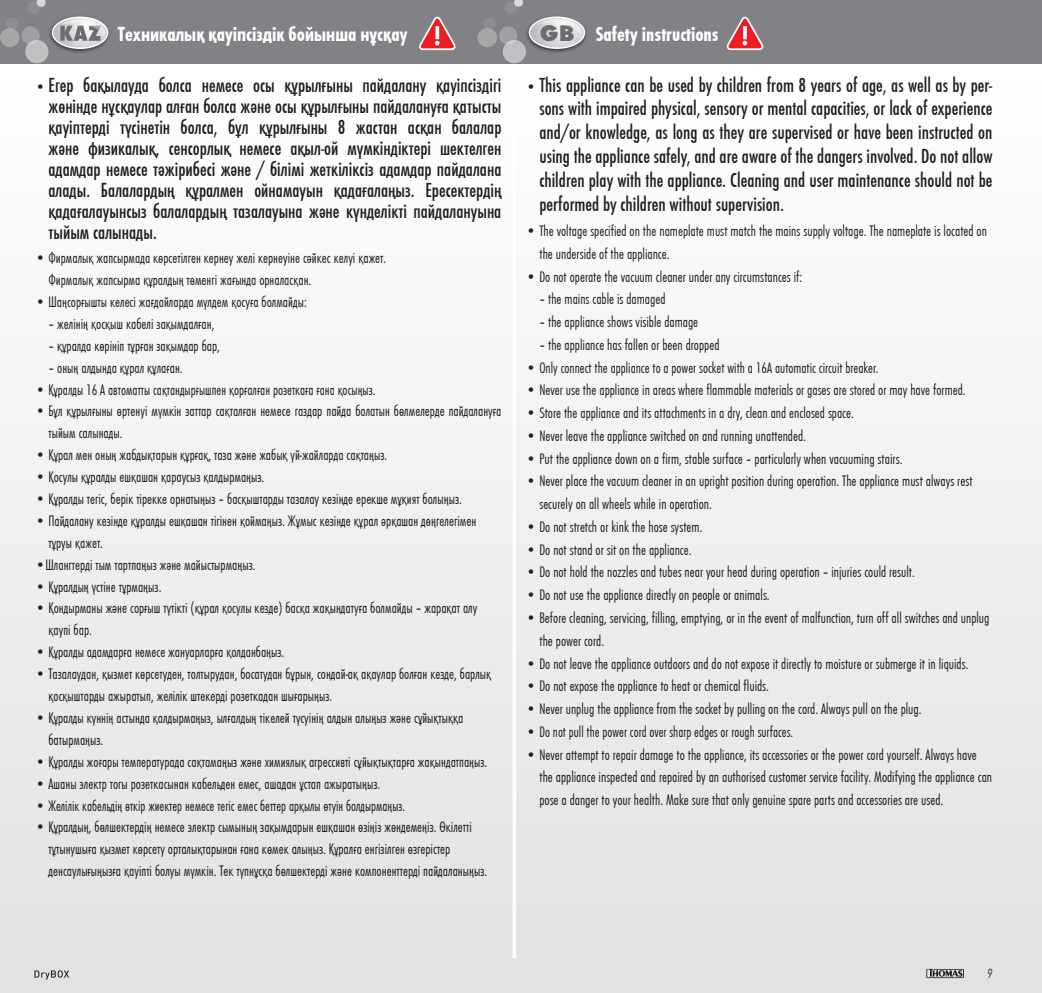
<style>
.page{position:relative;width:1042px;height:993px;background:#fff}
.page>*{position:absolute;margin:0;border:0;box-sizing:border-box;transform-origin:0 0}
.t1{font:800 23.45px "Function";color:#6c6d70}
.t2{font:500 21px/21px "Futura Con";color:#231f20;text-align:justify}
.t3{font:700 21px "Futura Con";color:#fff}
.t4{font:300 15.75px/21.9px "Futura Con";color:#231f20}
.t5{font:italic 500 14px "Futura Con";color:#57585a}
.s1{font-weight:300;font-size:15.75px}
</style>
<div class="page">
<div style="left:0;top:74px;width:1042px;height:918px;background:linear-gradient(to bottom,#fefefe,#e0e1e3)"></div>
<div style="left:0;top:0;width:1042px;height:63px;background:#808285"></div>
<hr style="left:512px;top:74px;width:4px;height:883px;background:#fff">
<svg style="left:34px;top:970px;width:35px;height:9px"></svg>
<div style="left:525px;top:15px;width:63px;height:39px;background:#231f20;opacity:.75"></div>
<div style="left:529px;top:16px;width:56px;height:33px;border:1px solid #fff;border-radius:50%"></div>
<svg style="left:529px;top:17px;width:55px;height:31px;background:#cccdcf"></svg>
<svg style="left:37px;top:0;width:9px;height:7px"></svg>
<svg style="left:514px;top:0;width:9px;height:7px"></svg>
<div style="left:0;top:28px;width:20px;height:19px;background:#a5a7a9;border-radius:50%"></div>
<div style="left:477px;top:28px;width:20px;height:19px;background:#a5a7a9;border-radius:50%"></div>
<div style="left:6px;top:17px;width:12px;height:13px;background:#8c8e90;border-radius:50%"></div>
<div style="left:483px;top:17px;width:13px;height:13px;background:#8c8e90;border-radius:50%"></div>
<svg style="left:27px;top:1px;width:13px;height:13px"></svg>
<div style="left:504px;top:1px;width:13px;height:13px;background:#8c8e90;border-radius:50%"></div>
<div style="left:22px;top:26px;width:18px;height:18px;background:#9fa0a3;border-radius:50%"></div>
<div style="left:499px;top:26px;width:18px;height:18px;background:#9fa0a3;border-radius:50%"></div>
<div style="left:25px;top:40px;width:23px;height:23px;background:#bfc0c1;border-radius:50%"></div>
<div style="left:503px;top:40px;width:23px;height:23px;background:#bfc0c1;border-radius:50%"></div>
<svg style="left:726px;top:16px;width:37px;height:35px"></svg>
<div style="left:48px;top:15px;width:63px;height:39px;background:#231f20;opacity:.75"></div>
<div style="left:52px;top:17px;width:56px;height:32px;border:1px solid #fff;border-radius:50%"></div>
<svg style="left:53px;top:17px;width:55px;height:31px"></svg>
<svg style="left:419px;top:16px;width:36px;height:35px"></svg>
<svg style="left:926px;top:968px;width:38px;height:9px"></svg>
<h2 class="t3" style="left:118px;top:19px;width:291px">Техникалық қауіпсіздік бойынша нұсқау</h2>
<p class="t2" style="left:48px;top:73px;width:454px;text-indent:-13px"><span class="s1">•</span> Егер бақылауда болса немесе осы құрылғыны пайдалану қауіпсіздігі жөнінде нұсқаулар алған болса және осы құрылғыны пайдалануға қатысты қауіптерді түсінетін болса, бұл құрылғыны 8 жастан асқан балалар және физикалық, сенсорлық немесе ақыл-ой мүмкіндіктері шектелген адамдар немесе тәжірибесі және / білімі жеткіліксіз адамдар пайдалана алады. Балалардың құралмен ойнамауын қадағалаңыз. Ересектердің қадағалауынсыз балалардың тазалауына және күнделікті пайдалануына тыйым салынады.</p>
<p class="t4" style="left:48px;top:246px;width:339px;text-indent:-13px">• Фирмалық жапсырмада көрсетілген кернеу желі кернеуіне сәйкес келуі қажет.<br>Фирмалық жапсырма құралдың төменгі жағында орналасқан.</p>
<p class="t4" style="left:35px;top:290px;width:273px">• Шаңсорғышты келесі жағдайларда мүлдем қосуға болмайды:</p>
<p class="t4" style="left:48px;top:312px;width:167px">– желінің қосқыш кабелі зақымдалған,</p>
<p class="t4" style="left:48px;top:334px;width:173px">– құралда көрініп тұрған зақымдар бар,</p>
<p class="t4" style="left:48px;top:356px;width:136px">– оның алдында құрал құлаған.</p>
<p class="t4" style="left:35px;top:377px;width:342px">• Құралды 16 А автоматты сақтандырғышпен қорғалған розеткаға ғана қосыңыз.</p>
<p class="t4" style="left:48px;top:399px;width:454px;text-indent:-13px">• Бұл құрылғыны өртенуі мүмкін заттар сақталған немесе газдар пайда болатын бөлмелерде пайдалануға тыйым салынады.</p>
<p class="t4" style="left:35px;top:443px;width:354px">• Құрал мен оның жабдықтарын құрғақ, таза және жабық үй-жайларда сақтаңыз.</p>
<p class="t4" style="left:35px;top:465px;width:231px">• Қосулы құралды ешқашан қараусыз қалдырмаңыз.</p>
<p class="t4" style="left:35px;top:487px;width:428px">• Құралды тегіс, берік тірекке орнатыңыз – басқыштарды тазалау кезінде ерекше мұқият болыңыз.</p>
<p class="t4" style="left:48px;top:509px;width:429px;text-indent:-13px">• Пайдалану кезінде құралды ешқашан тігінен қоймаңыз. Жұмыс кезінде құрал әрқашан дөңгелегімен тұруы қажет.</p>
<p class="t4" style="left:35px;top:552px;width:222px">•Шлангтерді тым тартпаңыз және майыстырмаңыз.</p>
<p class="t4" style="left:35px;top:574px;width:128px">• Құралдың үстіне тұрмаңыз.</p>
<p class="t4" style="left:48px;top:596px;width:430px;text-indent:-13px">• Қондырманы және сорғыш түтікті (құрал қосулы кезде) басқа жақындатуға болмайды – жарақат алу қаупі бар.</p>
<p class="t4" style="left:35px;top:640px;width:251px">• Құралды адамдарға немесе жануарларға қолданбаңыз.</p>
<p class="t4" style="left:48px;top:662px;width:444px;text-indent:-13px">• Тазалаудан, қызмет көрсетуден, толтырудан, босатудан бұрын, сондай-ақ ақаулар болған кезде, барлық қосқыштарды ажыратып, желілік штекерді розеткадан шығарыңыз.</p>
<p class="t4" style="left:48px;top:706px;width:416px;text-indent:-13px">• Құралды күннің астында қалдырмаңыз, ылғалдың тікелей түсуінің алдын алыңыз және сұйықтыққа батырмаңыз.</p>
<p class="t4" style="left:35px;top:749px;width:454px">• Құралды жоғары температурада сақтамаңыз және химиялық агрессивті сұйықтықтарға жақындатпаңыз.</p>
<p class="t4" style="left:35px;top:771px;width:347px">• Ашаны электр тогы розеткасынан кабельден емес, ашадан ұстап ажыратыңыз.</p>
<p class="t4" style="left:35px;top:793px;width:372px">• Желілік кабельдің өткір жиектер немесе тегіс емес беттер арқылы өтуін болдырмаңыз.</p>
<p class="t4" style="left:48px;top:815px;width:440px;text-indent:-13px">• Құралдың, бөлшектердің немесе электр сымының зақымдарын ешқашан өзіңіз жөндемеңіз. Өкілетті тұтынушыға қызмет көрсету орталықтарынан ғана көмек алыңыз. Құралға енгізілген өзгерістер денсаулығыңызға қауіпті болуы мүмкін. Тек түпнұсқа бөлшектерді және компоненттерді пайдаланыңыз.</p>
<h1 class="t1" style="left:540px;top:19px;width:36px">GB</h1>
<p class="t2" style="left:539px;top:72px;width:455px;line-height:23.8px;text-indent:-13px"><span class="s1">•</span> This appliance can be used by children from 8 years of age, as well as by per&shy;sons with impaired physical, sensory or mental capacities, or lack of experience and/or knowledge, as long as they are supervised or have been instructed on using the appliance safely, and are aware of the dangers involved. Do not allow children play with the appliance. Cleaning and user maintenance should not be performed by children without supervision.</p>
<p class="t4" style="left:539px;top:219px;width:449px;line-height:22.8px;text-indent:-13px">• The voltage specified on the nameplate must match the mains supply voltage. The nameplate is located on the underside of the appliance.</p>
<p class="t4" style="left:526px;top:265px;width:278px">• Do not operate the vacuum cleaner under any circumstances if:</p>
<p class="t4" style="left:539px;top:287px;width:128px">– the mains cable is damaged</p>
<p class="t4" style="left:539px;top:310px;width:160px">– the appliance shows visible damage</p>
<p class="t4" style="left:539px;top:333px;width:182px">– the appliance has fallen or been dropped</p>
<p class="t4" style="left:526px;top:356px;width:354px">• Only connect the appliance to a power socket with a 16A automatic circuit breaker.</p>
<p class="t4" style="left:526px;top:378px;width:441px">• Never use the appliance in areas where flammable materials or gases are stored or may have formed.</p>
<p class="t4" style="left:526px;top:401px;width:329px">• Store the appliance and its attachments in a dry, clean and enclosed space.</p>
<p class="t4" style="left:526px;top:424px;width:281px">• Never leave the appliance switched on and running unattended.</p>
<p class="t4" style="left:526px;top:447px;width:378px">• Put the appliance down on a firm, stable surface – particularly when vacuuming stairs.</p>
<p class="t4" style="left:539px;top:469px;width:435px;line-height:22.8px;text-indent:-13px">• Never place the vacuum cleaner in an upright position during operation. The appliance must always rest securely on all wheels while in operation.</p>
<p class="t4" style="left:526px;top:515px;width:178px">• Do not stretch or kink the hose system.</p>
<p class="t4" style="left:526px;top:537px;width:167px">• Do not stand or sit on the appliance.</p>
<p class="t4" style="left:526px;top:560px;width:390px">• Do not hold the nozzles and tubes near your head during operation – injuries could result.</p>
<p class="t4" style="left:526px;top:583px;width:245px">• Do not use the appliance directly on people or animals.</p>
<p class="t4" style="left:539px;top:605px;width:452px;line-height:22.8px;text-indent:-13px">• Before cleaning, servicing, filling, emptying, or in the event of malfunction, turn off all switches and unplug the power cord.</p>
<p class="t4" style="left:526px;top:651px;width:444px">• Do not leave the appliance outdoors and do not expose it directly to moisture or submerge it in liquids.</p>
<p class="t4" style="left:526px;top:674px;width:245px">• Do not expose the appliance to heat or chemical fluids.</p>
<p class="t4" style="left:526px;top:697px;width:397px">• Never unplug the appliance from the socket by pulling on the cord. Always pull on the plug.</p>
<p class="t4" style="left:526px;top:720px;width:269px">• Do not pull the power cord over sharp edges or rough surfaces.</p>
<p class="t4" style="left:539px;top:742px;width:454px;line-height:22.8px;text-indent:-13px">• Never attempt to repair damage to the appliance, its accessories or the power cord yourself. Always have the appliance inspected and repaired by an authorised customer service facility. Modifying the appliance can pose a danger to your health. Make sure that only genuine spare parts and accessories are used.</p>
<h2 class="t3" style="left:595px;top:19px;width:125px">Safety instructions</h2>
<p class="t5" style="left:987px;top:963px;width:7px">9</p>
</div>
